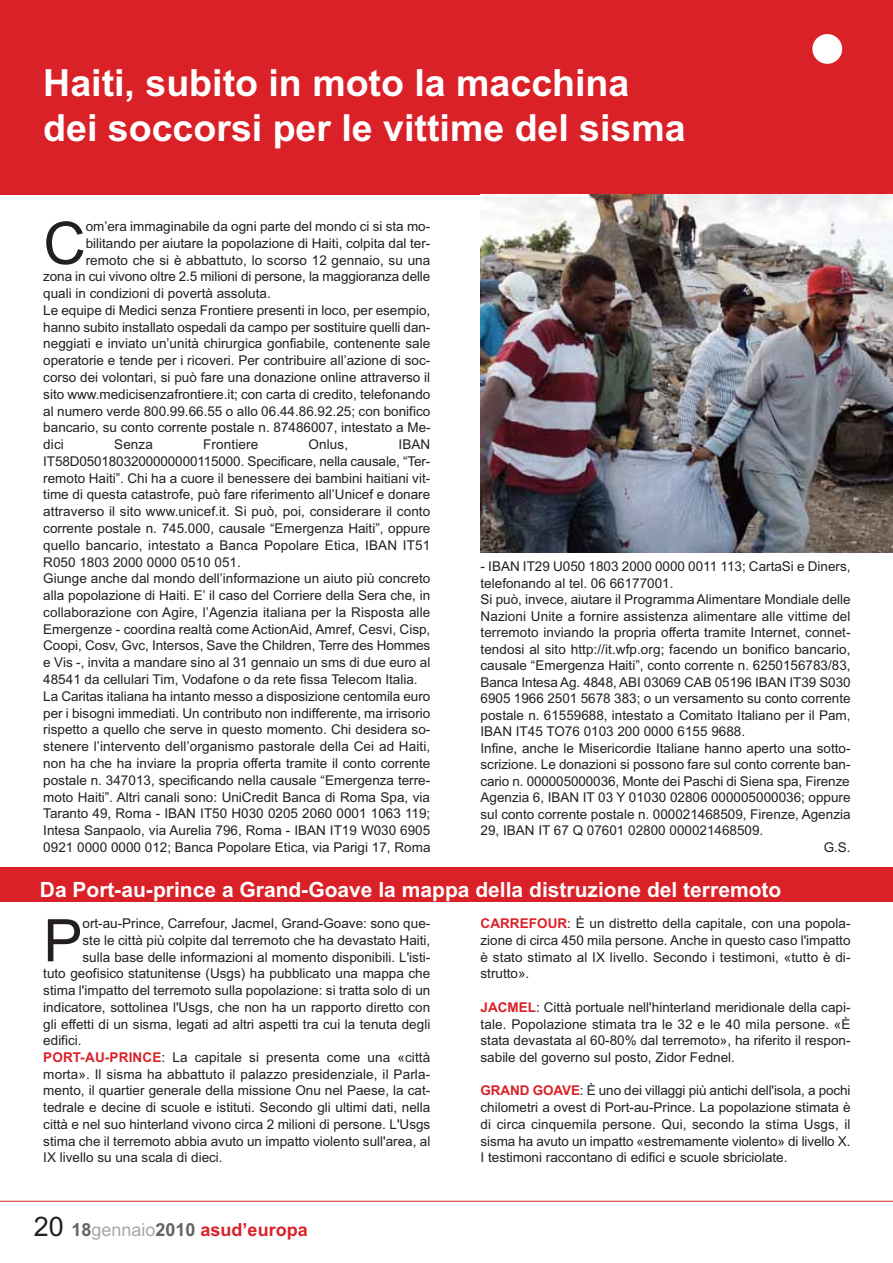
<style>
.page{position:relative;width:893px;height:1263px;background:#fff}
.page>*{position:absolute;margin:0;border:0;box-sizing:border-box;transform-origin:0 0}
.t1{font:58.8px "Arial";color:#231f20}
.t2{font:700 37.5px/45px "Arial";color:#fff}
.t3{font:700 21px "Arial";color:#fff}
.t4{font:700 18px "Arial";color:#da2128}
.t5{font:13.5px/16.8px "Arial";color:#231f20;text-align:justify}
.s1{font-weight:700;color:#da2128}
.s2{font-weight:400;font-size:27px;color:#231f20}
.s3{color:#656262}
.s4{font-weight:400;color:#a9a7a6}
</style>
<div class="page">
<div style="left:0;top:0;width:892px;height:194px;background:#da2128"></div>
<div style="left:812px;top:34px;width:30px;height:30px;background:#fff;border-radius:50%"></div>
<hr style="left:0;top:1201px;width:892px;height:1px;background:#da2128">
<img style="left:480px;top:194px;width:412px;height:359px">
<div style="left:0;top:867px;width:892px;height:34px;background:#da2128"></div>
<h2 class="t2" style="left:43px;top:64px;width:644px">Haiti, subito in moto la macchina dei soccorsi per le vittime del sisma</h2>
<h1 class="t1" style="left:43px;top:222px;width:44px">C</h1>
<p class="t5" style="left:86px;top:219px;width:346px">om’era immaginabile da ogni parte del mondo ci si sta mo-</p>
<p class="t5" style="left:86px;top:236px;width:346px">bilitando per aiutare la popolazione di Haiti, colpita dal ter-</p>
<p class="t5" style="left:86px;top:253px;width:346px">remoto che si è abbattuto, lo scorso 12 gennaio, su una</p>
<p class="t5" style="left:43px;top:270px;width:388px">zona in cui vivono oltre 2.5 milioni di persone, la maggioranza delle</p>
<p class="t5" style="left:43px;top:286px;width:229px">quali in condizioni di povertà assoluta.</p>
<p class="t5" style="left:43px;top:303px;width:388px">Le equipe di Medici senza Frontiere presenti in loco, per esempio,</p>
<p class="t5" style="left:43px;top:320px;width:388px">hanno subito installato ospedali da campo per sostituire quelli dan-</p>
<p class="t5" style="left:43px;top:337px;width:388px">neggiati e inviato un’unità chirurgica gonfiabile, contenente sale</p>
<p class="t5" style="left:43px;top:353px;width:388px">operatorie e tende per i ricoveri. Per contribuire all’azione di soc-</p>
<p class="t5" style="left:43px;top:370px;width:388px">corso dei volontari, si può fare una donazione online attraverso il</p>
<p class="t5" style="left:43px;top:387px;width:388px">sito www.medicisenzafrontiere.it; con carta di credito, telefonando</p>
<p class="t5" style="left:43px;top:404px;width:388px">al numero verde 800.99.66.55 o allo 06.44.86.92.25; con bonifico</p>
<p class="t5" style="left:43px;top:421px;width:389px">bancario, su conto corrente postale n. 87486007, intestato a Me-</p>
<p class="t5" style="left:43px;top:437px;width:22px">dici</p>
<p class="t5" style="left:114px;top:437px;width:40px">Senza</p>
<p class="t5" style="left:203px;top:437px;width:57px">Frontiere</p>
<p class="t5" style="left:308px;top:437px;width:41px">Onlus,</p>
<p class="t5" style="left:43px;top:437px;width:388px;text-align:left;text-indent:355px">IBAN IT58D0501803200000000115000. Specificare, nella causale, “Ter&shy;remoto Haiti”. Chi ha a cuore il benessere dei bambini haitiani vit&shy;time di questa catastrofe, può fare riferimento all’Unicef e donare attraverso il sito www.unicef.it. Si può, poi, considerare il conto corrente postale n. 745.000, causale “Emergenza Haiti”, oppure quello bancario, intestato a Banca Popolare Etica, IBAN IT51<br>R050 1803 2000 0000 0510 051.<br>Giunge anche dal mondo dell’informazione un aiuto più concreto alla popolazione di Haiti. E’ il caso del Corriere della Sera che, in collaborazione con Agire, l’Agenzia italiana per la Risposta alle Emergenze - coordina realtà come ActionAid, Amref, Cesvi, Cisp, Coopi, Cosv, Gvc, Intersos, Save the Children, Terre des Hommes e Vis -, invita a mandare sino al 31 gennaio un sms di due euro al 48541 da cellulari Tim, Vodafone o da rete fissa Telecom Italia.<br>La Caritas italiana ha intanto messo a disposizione centomila euro per i bisogni immediati. Un contributo non indifferente, ma irrisorio rispetto a quello che serve in questo momento. Chi desidera so&shy;stenere l’intervento dell’organismo pastorale della Cei ad Haiti, non ha che ha inviare la propria offerta tramite il conto corrente postale n. 347013, specificando nella causale “Emergenza terre&shy;moto Haiti”. Altri canali sono: UniCredit Banca di Roma Spa, via Taranto 49, Roma - IBAN IT50 H030 0205 2060 0001 1063 119; Intesa Sanpaolo, via Aurelia 796, Roma - IBAN IT19 W030 6905<br>0921 0000 0000 012; Banca Popolare Etica, via Parigi 17, Roma</p>
<h3 class="t3" style="left:40px;top:882px;width:743px">Da Port-au-prince a Grand-Goave la mappa della distruzione del terremoto</h3>
<p class="t5" style="left:480px;top:559px;width:371px">- IBAN IT29 U050 1803 2000 0000 0011 113; CartaSi e Diners,</p>
<p class="t5" style="left:480px;top:576px;width:194px">telefonando al tel. 06 66177001.</p>
<p class="t5" style="left:480px;top:592px;width:371px">Si può, invece, aiutare il Programma Alimentare Mondiale delle</p>
<p class="t5" style="left:480px;top:609px;width:371px">Nazioni Unite a fornire assistenza alimentare alle vittime del</p>
<p class="t5" style="left:480px;top:625px;width:371px">terremoto inviando la propria offerta tramite Internet, connet-</p>
<p class="t5" style="left:480px;top:642px;width:371px">tendosi al sito http://it.wfp.org; facendo un bonifico bancario,</p>
<p class="t5" style="left:480px;top:658px;width:371px">causale “Emergenza Haiti”, conto corrente n. 6250156783/83,</p>
<p class="t5" style="left:480px;top:675px;width:371px">Banca Intesa Ag. 4848, ABI 03069 CAB 05196 IBAN IT39 S030</p>
<p class="t5" style="left:480px;top:691px;width:371px">6905 1966 2501 5678 383; o un versamento su conto corrente</p>
<p class="t5" style="left:480px;top:708px;width:371px">postale n. 61559688, intestato a Comitato Italiano per il Pam,</p>
<p class="t5" style="left:480px;top:724px;width:266px">IBAN IT45 TO76 0103 200 0000 6155 9688.</p>
<p class="t5" style="left:480px;top:741px;width:371px">Infine, anche le Misericordie Italiane hanno aperto una sotto-</p>
<p class="t5" style="left:480px;top:757px;width:371px">scrizione. Le donazioni si possono fare sul conto corrente ban-</p>
<p class="t5" style="left:480px;top:774px;width:371px">cario n. 000005000036, Monte dei Paschi di Siena spa, Firenze</p>
<p class="t5" style="left:480px;top:790px;width:371px">Agenzia 6, IBAN IT 03 Y 01030 02806 000005000036; oppure</p>
<p class="t5" style="left:480px;top:807px;width:371px">sul conto corrente postale n. 000021468509, Firenze, Agenzia</p>
<p class="t5" style="left:480px;top:823px;width:284px">29, IBAN IT 67 Q 07601 02800 000021468509.</p>
<p class="t5" style="left:823px;top:840px;width:29px">G.S.</p>
<h1 class="t1" style="left:43px;top:919px;width:41px">P</h1>
<p class="t5" style="left:82px;top:917px;width:349px">ort-au-Prince, Carrefour, Jacmel, Grand-Goave: sono que-</p>
<p class="t5" style="left:82px;top:933px;width:349px">ste le città più colpite dal terremoto che ha devastato Haiti,</p>
<p class="t5" style="left:82px;top:950px;width:349px">sulla base delle informazioni al momento disponibili. L'isti-</p>
<p class="t5" style="left:43px;top:967px;width:388px">tuto geofisico statunitense (Usgs) ha pubblicato una mappa che</p>
<p class="t5" style="left:43px;top:983px;width:388px">stima l'impatto del terremoto sulla popolazione: si tratta solo di un</p>
<p class="t5" style="left:43px;top:1000px;width:388px">indicatore, sottolinea l'Usgs, che non ha un rapporto diretto con</p>
<p class="t5" style="left:43px;top:1017px;width:388px">gli effetti di un sisma, legati ad altri aspetti tra cui la tenuta degli</p>
<p class="t5" style="left:43px;top:1033px;width:40px">edifici.</p>
<p class="t5" style="left:43px;top:1050px;width:388px"><span class="s1">PORT-AU-PRINCE</span>: La capitale si presenta come una «città</p>
<p class="t5" style="left:43px;top:1067px;width:388px">morta». Il sisma ha abbattuto il palazzo presidenziale, il Parla-</p>
<p class="t5" style="left:43px;top:1084px;width:388px">mento, il quartier generale della missione Onu nel Paese, la cat-</p>
<p class="t5" style="left:43px;top:1100px;width:388px">tedrale e decine di scuole e istituti. Secondo gli ultimi dati, nella</p>
<p class="t5" style="left:43px;top:1117px;width:388px">città e nel suo hinterland vivono circa 2 milioni di persone. L'Usgs</p>
<p class="t5" style="left:43px;top:1134px;width:388px">stima che il terremoto abbia avuto un impatto violento sull'area, al</p>
<p class="t5" style="left:43px;top:1150px;width:181px">IX livello su una scala di dieci.</p>
<h3 class="t4" style="left:34px;top:1223px;width:275px"><span class="s2">20</span> <span class="s3">18</span><span class="s4">gennaio</span><span class="s3">2010</span> asud’europa</h3>
<p class="t5" style="left:480px;top:917px;width:371px"><span class="s1">CARREFOUR</span>: È un distretto della capitale, con una popola&shy;zione di circa 450 mila persone. Anche in questo caso l'impatto è stato stimato al IX livello. Secondo i testimoni, «tutto è di&shy;strutto».</p>
<p class="t5" style="left:480px;top:1000px;width:371px"><span class="s1">JACMEL</span>: Città portuale nell'hinterland meridionale della capi&shy;tale. Popolazione stimata tra le 32 e le 40 mila persone. «È stata devastata al 60-80% dal terremoto», ha riferito il respon&shy;sabile del governo sul posto, Zidor Fednel.</p>
<p class="t5" style="left:480px;top:1084px;width:371px"><span class="s1">GRAND GOAVE</span>: È uno dei villaggi più antichi dell'isola, a pochi chilometri a ovest di Port-au-Prince. La popolazione stimata è di circa cinquemila persone. Qui, secondo la stima Usgs, il sisma ha avuto un impatto «estremamente violento» di livello X.<br>I testimoni raccontano di edifici e scuole sbriciolate.</p>
</div>
